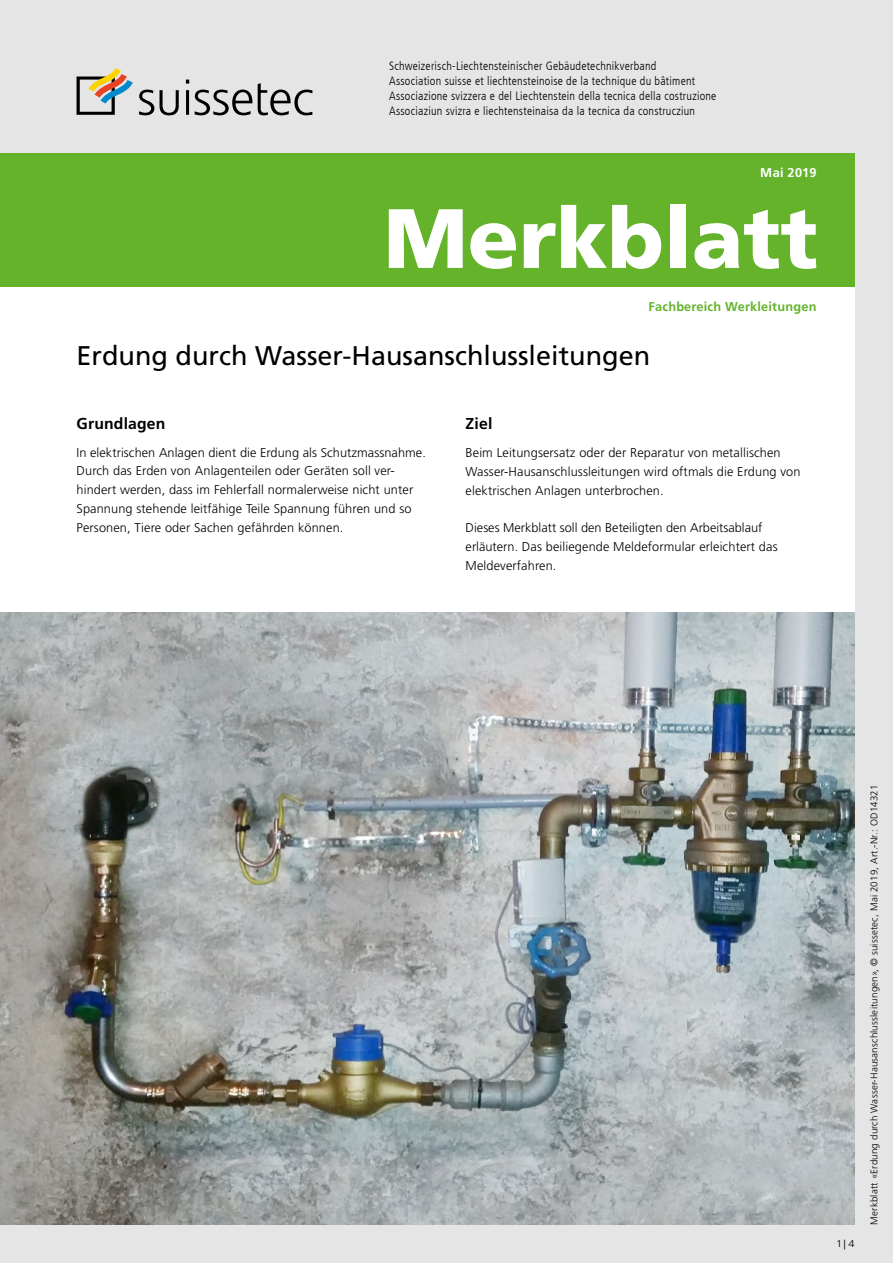
<style>
.page{position:relative;width:893px;height:1263px;background:#e5e5e5}
.page>*{position:absolute;margin:0;border:0;box-sizing:border-box;transform-origin:0 0}
.t1{font:900 84px "Frutiger LT Com";color:#fff}
.t2{font:27px "Frutiger LT Std";color:#000}
.t3{font:700 15.75px "Frutiger LT Std";letter-spacing:.01em;color:#000}
.t4{font:300 12.75px/18.8px "Frutiger LT Std";letter-spacing:.01em;color:#000}
.t5{font:700 12.75px "Frutiger LT Std";letter-spacing:.015em;color:#64b32b}
.t6{font:700 12.75px "Frutiger LT Std";letter-spacing:.025em;color:#fff}
.t7{font:300 condensed 12px/15px "Frutiger LT Com";letter-spacing:.02em;color:#000}
.t8{font:300 9.75px "Frutiger LT Std";letter-spacing:.02em;color:#000}
.t9{font:300 9.75px "Frutiger LT Std";letter-spacing:.02em;color:#000;scale:1.14 1}
</style>
<div class="page">
<div style="left:0;top:153px;width:855px;height:1072px;background:#fff"></div>
<svg style="left:139px;top:90px;width:15px;height:25px"></svg>
<svg style="left:160px;top:90px;width:19px;height:25px"></svg>
<hr style="left:186px;top:90px;width:3px;height:25px;background:#000">
<svg style="left:186px;top:80px;width:3px;height:4px"></svg>
<svg style="left:194px;top:90px;width:58px;height:25px"></svg>
<svg style="left:258px;top:83px;width:55px;height:32px"></svg>
<svg style="left:77px;top:68px;width:56px;height:47px"></svg>
<img style="left:0;top:612px;width:855px;height:613px">
<div style="left:0;top:153px;width:855px;height:134px;background:#64b32b"></div>
<p class="t7" style="left:389px;top:58px;width:329px">Schweizerisch-Liechtensteinischer Gebäudetechnikverband<br>Association suisse et liechtensteinoise de la technique du bâtiment Associazione svizzera e del Liechtenstein della tecnica della costruzione Associaziun svizra e liechtensteinaisa da la tecnica da construcziun</p>
<p class="t6" style="left:760px;top:165px;width:58px">Mai 2019</p>
<h1 class="t1" style="left:384px;top:188px;width:436px">Merkblatt</h1>
<p class="t5" style="left:649px;top:299px;width:169px">Fachbereich Werkleitungen</p>
<h2 class="t2" style="left:77px;top:339px;width:575px">Erdung durch Wasser-Hausanschlussleitungen</h2>
<p class="t3" style="left:77px;top:414px;width:90px">Grundlagen</p>
<p class="t4" style="left:77px;top:443px;width:351px">In elektrischen Anlagen dient die Erdung als Schutzmassnahme.<br>Durch das Erden von Anlagenteilen oder Geräten soll ver&shy;hindert werden, dass im Fehlerfall normalerweise nicht unter Spannung stehende leitfähige Teile Spannung führen und so Personen, Tiere oder Sachen gefährden können.</p>
<p class="t3" style="left:466px;top:414px;width:28px">Ziel</p>
<p class="t4" style="left:466px;top:444px;width:336px">Beim Leitungsersatz oder der Reparatur von metallischen<br>Wasser-Hausanschlussleitungen wird oftmals die Erdung von elektrischen Anlagen unterbrochen.</p>
<p class="t4" style="left:466px;top:519px;width:313px">Dieses Merkblatt soll den Beteiligten den Arbeitsablauf erläutern. Das beiliegende Meldeformular erleichtert das<br>Meldeverfahren.</p>
<p class="t9" style="left:836px;top:1238px;width:18px">1|4</p>
<p class="t8" style="left:869px;top:1225px;width:442px;rotate:-90deg">Merkblatt «Erdung durch Wasser-Hausanschlussleitungen», © suissetec, Mai 2019, Art.-Nr.: OD14321</p>
</div>
